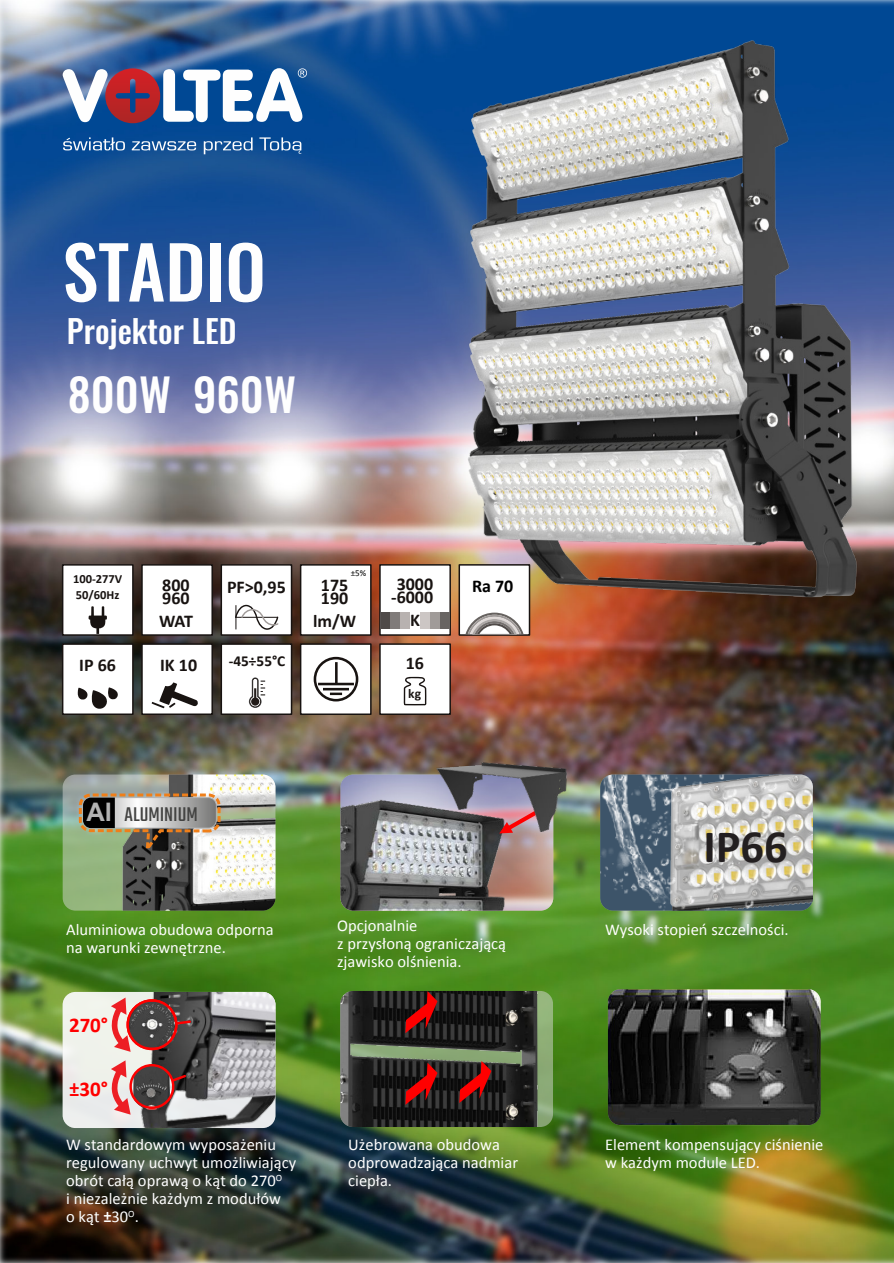
<style>
.page{position:relative;width:894px;height:1263px;background:#fff}
.page>*{position:absolute;margin:0;border:0;box-sizing:border-box;transform-origin:0 0}
.t1{font:500 72px "Oswald";color:#fefefe}
.t2{font:700 46.5px "Calibri";color:#231f20}
.t3{font:500 45px "Oswald";color:#fefefe}
.t4{font:500 31.95px "Oswald";color:#fefefe}
.t5{font:21.9px "Teko";color:#434342}
.t6{font:700 21px "Calibri";color:#f00}
.t7{font:700 18px/13.5px "Calibri";color:#181311}
.t8{font:700 18px "Calibri";color:#000}
.t9{font:16.5px/18px "Calibri";color:#fefefe}
.t10{font:700 15.3px "Calibri";color:#181311}
.t11{font:700 13.35px "Calibri";color:#181311}
.t12{font:700 12.45px/15.6px "Calibri";color:#181311}
.t13{font:9px "Calibri";color:#000}
.s1{font-family:"Arial";font-weight:700;font-size:25.5px;color:#b3b3b3}
.s2{font-weight:700}
</style>
<div class="page">
<img style="left:0;top:0;width:893px;height:1263px">
<img style="left:421px;top:23px;width:472px;height:580px">
<svg style="left:63px;top:68px;width:244px;height:55px"></svg>
<svg style="left:63px;top:137px;width:238px;height:17px;background:#3b70a9"></svg>
<img style="left:607px;top:989px;width:213px;height:136px;border-radius:13px">
<div style="left:300px;top:643px;width:71px;height:72px;background:#fff;border:2px solid #181311"></div>
<svg style="left:313px;top:657px;width:45px;height:44px"></svg>
<div style="left:379px;top:643px;width:72px;height:72px;background:#fff;border:2px solid #181311"></div>
<svg style="left:403px;top:677px;width:23px;height:28px"></svg>
<div style="left:62px;top:643px;width:72px;height:72px;background:#fff;border:2px solid #181311"></div>
<svg style="left:78px;top:687px;width:40px;height:22px"></svg>
<div style="left:141px;top:643px;width:72px;height:72px;background:#fff;border:2px solid #181311"></div>
<svg style="left:151px;top:682px;width:47px;height:26px"></svg>
<div style="left:220px;top:643px;width:72px;height:72px;background:#fff;border:2px solid #181311"></div>
<svg style="left:249px;top:677px;width:16px;height:31px"></svg>
<div style="left:379px;top:564px;width:72px;height:72px;background:#fff;border:2px solid #181311"></div>
<div style="left:439px;top:612px;width:10px;height:17px;background:#686462"></div>
<div style="left:429px;top:612px;width:10px;height:17px;background:#a09b99"></div>
<div style="left:420px;top:612px;width:9px;height:17px;background:#ccc6c4"></div>
<div style="left:380px;top:612px;width:10px;height:17px;background:#4f4a48"></div>
<div style="left:390px;top:612px;width:10px;height:17px;background:#807b7a"></div>
<div style="left:400px;top:612px;width:10px;height:17px;background:#b8b2b0"></div>
<div style="left:458px;top:564px;width:72px;height:72px;background:#fff;border:2px solid #181311"></div>
<svg style="left:465px;top:613px;width:58px;height:21px"></svg>
<div style="left:141px;top:564px;width:72px;height:72px;background:#fff;border:2px solid #181311"></div>
<div style="left:300px;top:564px;width:71px;height:72px;background:#fff;border:2px solid #181311"></div>
<div style="left:220px;top:564px;width:72px;height:72px;background:#fff;border:2px solid #181311"></div>
<svg style="left:235px;top:604px;width:44px;height:26px"></svg>
<div style="left:62px;top:564px;width:72px;height:72px;background:#fff;border:2px solid #181311"></div>
<svg style="left:88px;top:606px;width:19px;height:28px"></svg>
<img style="left:340px;top:991px;width:213px;height:136px;border-radius:13px">
<div style="left:63px;top:992px;width:212px;height:136px;background:#eff1eb;border-radius:13px"></div>
<img style="left:140px;top:992px;width:135px;height:136px">
<svg style="left:111px;top:1060px;width:20px;height:55px"></svg>
<img style="left:600px;top:774px;width:212px;height:137px;border-radius:13px">
<img style="left:63px;top:774px;width:212px;height:137px;border-radius:13px">
<svg style="left:77px;top:792px;width:145px;height:67px;background:#959282"></svg>
<svg style="left:405px;top:1063px;width:32px;height:42px"></svg>
<svg style="left:405px;top:991px;width:32px;height:42px"></svg>
<svg style="left:459px;top:1061px;width:32px;height:42px"></svg>
<svg style="left:111px;top:997px;width:81px;height:55px"></svg>
<svg style="left:173px;top:1073px;width:15px;height:12px"></svg>
<img style="left:133px;top:1065px;width:40px;height:45px">
<div style="left:131px;top:1065px;width:42px;height:45px;border:1px solid #f00;border-radius:50%"></div>
<div style="left:129px;top:1064px;width:45px;height:45px;border:2px solid #f00;border-radius:50%"></div>
<img style="left:340px;top:774px;width:213px;height:137px;border-radius:13px">
<svg style="left:499px;top:832px;width:40px;height:2px"></svg>
<img style="left:437px;top:763px;width:129px;height:69px">
<h1 class="t1" style="left:63px;top:216px;width:205px">STADIO</h1>
<h3 class="t4" style="left:67px;top:306px;width:171px">Projektor LED</h3>
<h3 class="t3" style="left:68px;top:359px;width:229px">800W 960W</h3>
<p class="t12" style="left:73px;top:572px;width:51px">100-277V<br>50/60Hz</p>
<p class="t13" style="left:350px;top:569px;width:17px">±5%</p>
<p class="t7" style="left:313px;top:616px;width:45px">lm/W</p>
<p class="t7" style="left:391px;top:578px;width:44px;text-align:center">3000 -6000</p>
<p class="t7" style="left:410px;top:615px;width:11px">K</p>
<p class="t7" style="left:162px;top:580px;width:29px">800</p>
<p class="t8" style="left:472px;top:578px;width:43px">Ra 70</p>
<p class="t7" style="left:159px;top:589px;width:35px;line-height:22.5px">960<br>WAT</p>
<p class="t7" style="left:321px;top:580px;width:29px">175<br>190</p>
<p class="t7" style="left:227px;top:582px;width:60px">PF&gt;0,95</p>
<p class="t7" style="left:79px;top:659px;width:38px">IP 66</p>
<p class="t7" style="left:160px;top:659px;width:38px">IK 10</p>
<p class="t10" style="left:229px;top:655px;width:58px">-45÷55°C</p>
<h3 class="t5" style="left:86px;top:799px;width:113px"><span class="s1">Al</span> ALUMINIUM</h3>
<p class="t9" style="left:66px;top:922px;width:209px">Aluminiowa obudowa odporna na warunki zewnętrzne.</p>
<p class="t6" style="left:69px;top:1016px;width:41px">270°</p>
<p class="t6" style="left:69px;top:1080px;width:40px">±30°</p>
<p class="t7" style="left:405px;top:658px;width:20px">16</p>
<p class="t11" style="left:408px;top:688px;width:14px">kg</p>
<p class="t9" style="left:337px;top:918px;width:170px">Opcjonalnie<br>z przysłoną ograniczającą zjawisko olśnienia.</p>
<p class="t9" style="left:66px;top:1137px;width:231px">W standardowym wyposażeniu regulowany uchwyt umożliwiający obrót całą oprawą o kąt do 270<sup>O<br></sup>i niezależnie każdym z modułów<br>o kąt <span class="s2">±</span>30<sup>O</sup>.</p>
<p class="t9" style="left:348px;top:1137px;width:171px">Użebrowana obudowa odprowadzająca nadmiar ciepła.</p>
<h2 class="t2" style="left:703px;top:827px;width:86px">IP66</h2>
<p class="t9" style="left:605px;top:922px;width:185px">Wysoki stopień szczelności.</p>
<p class="t9" style="left:605px;top:1137px;width:220px">Element kompensujący ciśnienie w każdym module LED.</p>
</div>
